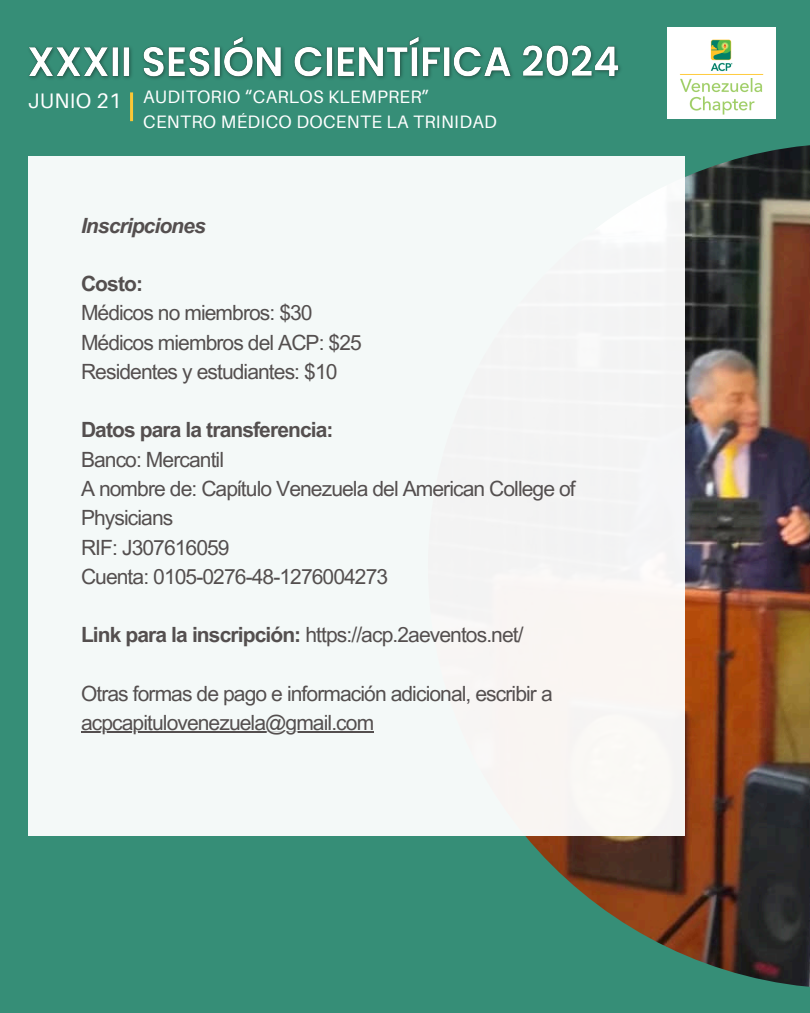
<style>
.page{position:relative;width:810px;height:1013px;background:#fff}
.page>*{position:absolute;margin:0;border:0;box-sizing:border-box;transform-origin:0 0}
.t1{font:21px/29.2px "Arial MT Pro";letter-spacing:-.04em;color:#544f4f}
.t2{font:italic 700 21px "Arial MT Pro";letter-spacing:-.04em;color:#544f4f}
.t3{font:21px "Aileron";letter-spacing:.02em;color:#fff}
.t4{font:18px "Aileron";letter-spacing:.02em;color:#fff}
.s1{font-weight:700}
</style>
<div class="page">
<div style="left:0;top:0;width:810px;height:1012px;background:#368e77"></div>
<img style="left:29px;top:36px;width:592px;height:43px">
<img style="left:428px;top:145px;width:382px;height:842px">
<div style="left:28px;top:156px;width:657px;height:679px;background:#f4f9f8"></div>
<hr style="left:81px;top:731px;width:292px;height:2px;background:#544f4f">
<img style="left:667px;top:27px;width:109px;height:92px">
<hr style="left:130px;top:92px;width:3px;height:29px;background:#fac735">
<h4 class="t3" style="left:28px;top:87px;width:95px">JUNIO 21</h4>
<h4 class="t4" style="left:143px;top:85px;width:288px">AUDITORIO “CARLOS KLEMPRER”</h4>
<h4 class="t4" style="left:143px;top:110px;width:355px">CENTRO MÉDICO DOCENTE LA TRINIDAD</h4>
<p class="t2" style="left:81px;top:217px;width:126px">Inscripciones</p>
<h2 class="t1" style="left:81px;top:272px;width:282px"><span class="s1">Costo:<br></span>Médicos no miembros: $30<br>Médicos miembros del ACP: $25<br>Residentes y estudiantes: $10</h2>
<p class="t1" style="left:81px;top:418px;width:496px"><span class="s1">Datos para la transferencia:<br></span>Banco: Mercantil<br>A nombre de: Capítulo Venezuela del American College of<br>Physicians<br>RIF: J307616059<br>Cuenta: 0105-0276-48-1276004273</p>
<p class="t1" style="left:81px;top:623px;width:444px"><span class="s1">Link para la inscripción:</span> https://acp.2aeventos.net/</p>
<p class="t1" style="left:81px;top:681px;width:473px">Otras formas de pago e información adicional, escribir a</p>
<h3 class="t1" style="left:81px;top:710px;width:295px">acpcapitulovenezuela@gmail.com</h3>
</div>
